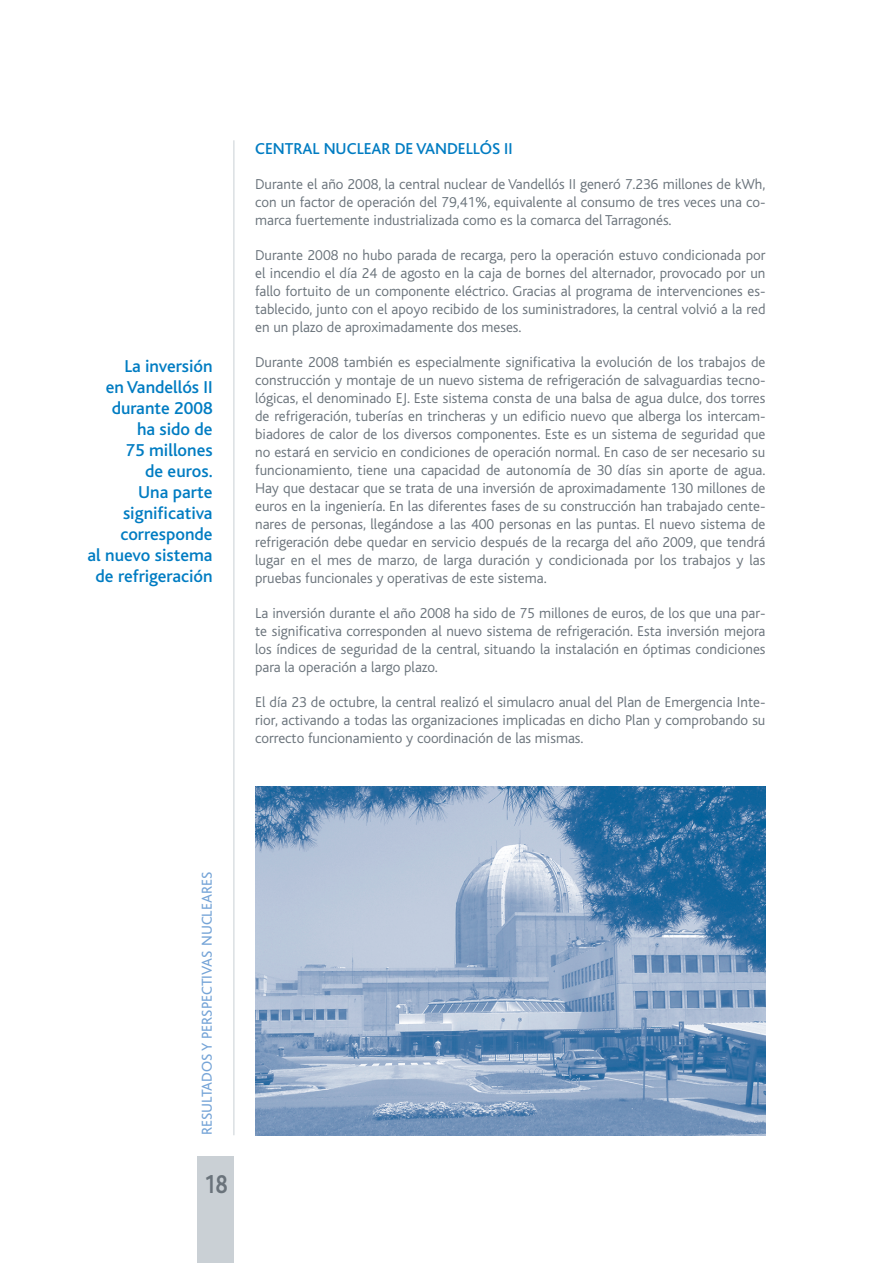
<style>
.page{position:relative;width:893px;height:1263px;background:#fff}
.page>*{position:absolute;margin:0;border:0;box-sizing:border-box;transform-origin:0 0}
.t1{font:700 27px "Bliss";color:#6a737b;scale:.8 1}
.t2{font:500 18px/21px "Bliss";color:#007cc2;text-align:right}
.t3{font:500 16.5px "Bliss";color:#007cc2}
.t4{font:300 15px/18px "Bliss";color:#6a737b;text-align:justify}
.t5{font:15px "Bliss";color:#75a4d7}
</style>
<div class="page">
<hr style="left:233px;top:140px;width:1px;height:995px;background:#cad0d5">
<div style="left:198px;top:1157px;width:36px;height:106px;background:#cad0d5"></div>
<img style="left:255px;top:787px;width:510px;height:348px">
<p class="t2" style="left:88px;top:357px;width:127px">La inversión<br>en Vandellós II durante 2008<br>ha sido de<br>75 millones<br>de euros.<br>Una parte significativa corresponde<br>al nuevo sistema de refrigeración</p>
<p class="t3" style="left:255px;top:142px;width:259px">CENTRAL NUCLEAR DE VANDELLÓS II</p>
<p class="t4" style="left:255px;top:176px;width:512px">Durante el año 2008, la central nuclear de Vandellós II generó 7.236 millones de kWh, con un factor de operación del 79,41%, equivalente al consumo de tres veces una co&shy;marca fuertemente industrializada como es la comarca del Tarragonés.</p>
<p class="t4" style="left:255px;top:247px;width:512px">Durante 2008 no hubo parada de recarga, pero la operación estuvo condicionada por el incendio el día 24 de agosto en la caja de bornes del alternador, provocado por un fallo fortuito de un componente eléctrico. Gracias al programa de intervenciones es&shy;tablecido, junto con el apoyo recibido de los suministradores, la central volvió a la red en un plazo de aproximadamente dos meses.</p>
<p class="t4" style="left:255px;top:354px;width:512px">Durante 2008 también es especialmente significativa la evolución de los trabajos de construcción y montaje de un nuevo sistema de refrigeración de salvaguardias tecno&shy;lógicas, el denominado EJ. Este sistema consta de una balsa de agua dulce, dos torres de refrigeración, tuberías en trincheras y un edificio nuevo que alberga los intercam&shy;biadores de calor de los diversos componentes. Este es un sistema de seguridad que no estará en servicio en condiciones de operación normal. En caso de ser necesario su funcionamiento, tiene una capacidad de autonomía de 30 días sin aporte de agua.<br>Hay que destacar que se trata de una inversión de aproximadamente 130 millones de euros en la ingeniería. En las diferentes fases de su construcción han trabajado cente&shy;nares de personas, llegándose a las 400 personas en las puntas. El nuevo sistema de refrigeración debe quedar en servicio después de la recarga del año 2009, que tendrá lugar en el mes de marzo, de larga duración y condicionada por los trabajos y las pruebas funcionales y operativas de este sistema.</p>
<p class="t4" style="left:255px;top:605px;width:512px">La inversión durante el año 2008 ha sido de 75 millones de euros, de los que una par&shy;te significativa corresponden al nuevo sistema de refrigeración. Esta inversión mejora los índices de seguridad de la central, situando la instalación en óptimas condiciones para la operación a largo plazo.</p>
<p class="t4" style="left:255px;top:694px;width:512px">El día 23 de octubre, la central realizó el simulacro anual del Plan de Emergencia Inte&shy;rior, activando a todas las organizaciones implicadas en dicho Plan y comprobando su correcto funcionamiento y coordinación de las mismas.</p>
<p class="t5" style="left:201px;top:1135px;width:265px;rotate:-90deg">RESULTADOS Y PERSPECTIVAS NUCLEARES</p>
<h1 class="t1" style="left:204px;top:1174px;width:31px">18</h1>
</div>
